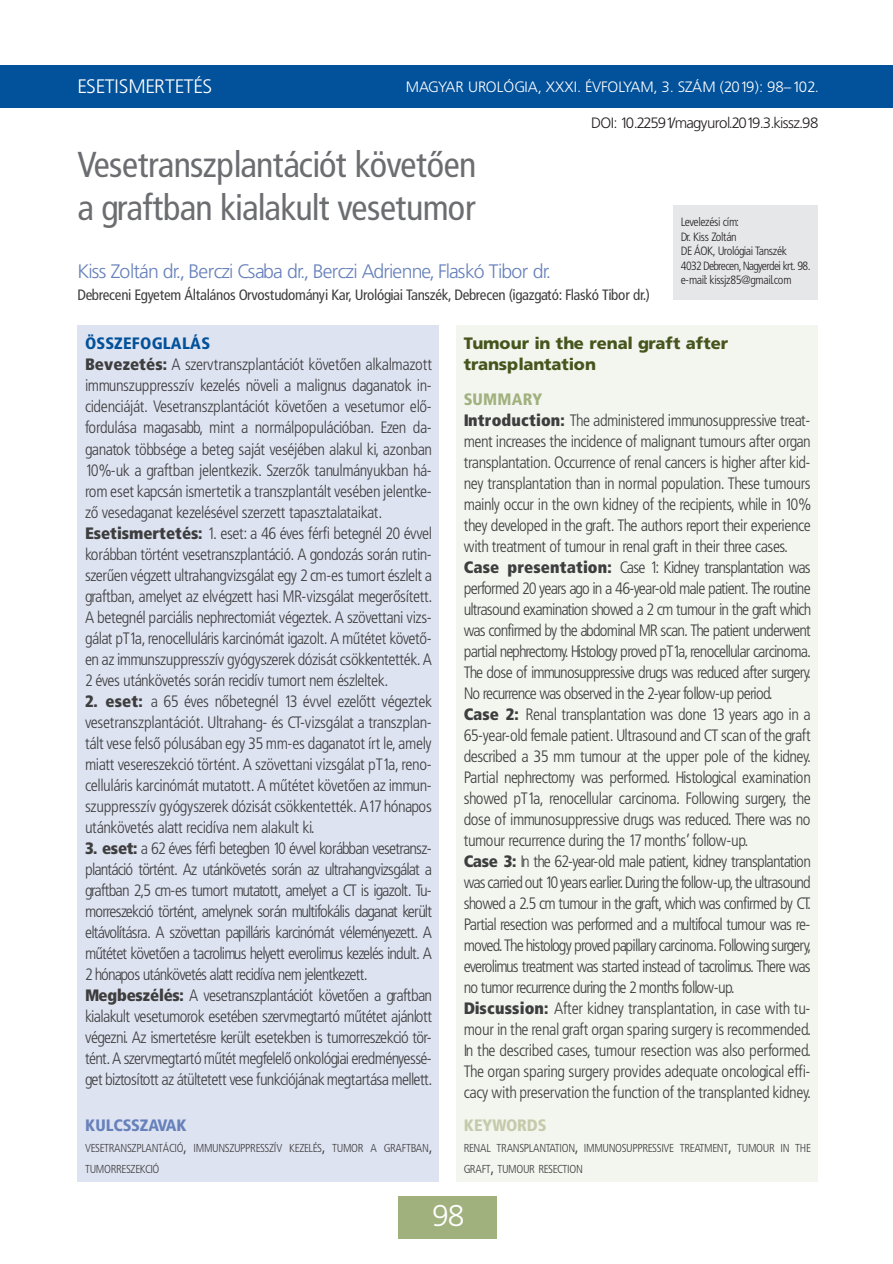
<style>
.page{position:relative;width:893px;height:1264px;background:#fff}
.page>*{position:absolute;margin:0;border:0;box-sizing:border-box;transform-origin:0 0}
.t1{font:36px/43.2px "Frutiger Cn PFL";color:#6c6d70}
.t2{font:30px "Frutiger Lt PFL";color:#fff}
.t3{font:19.5px "Frutiger Lt PFL";color:#6781bb}
.t4{font:19.5px "Frutiger Lt PFL";letter-spacing:.04em;color:#fff}
.t5{font:16.5px/21px "Frutiger Lt Cn PFL";letter-spacing:-.01em;color:#3e3e3f}
.t6{font:16.5px/21px "Frutiger Blk PFL";letter-spacing:.01em;color:#46551c}
.t7{font:16.5px "Frutiger Blk Cn PFL";letter-spacing:.03em;color:#01519b}
.t8{font:16.5px "Frutiger Blk Cn PFL";letter-spacing:.01em;color:#6781bb}
.t9{font:16.5px "Frutiger Blk Cn PFL";letter-spacing:.01em;color:#c5caab}
.t10{font:16.5px "Frutiger Blk Cn PFL";letter-spacing:.03em;color:#a1b17e}
.t11{font:15px "Frutiger Cn PFL";color:#3e3e3f}
.t12{font:15px "Frutiger Lt PFL";letter-spacing:.04em;color:#fff}
.t13{font:15px "Frutiger Lt PFL";color:#231f20}
.t14{font:12px/14.4px "Frutiger Lt Cn PFL";color:#231f20}
.t15{font:11.55px/21px "Frutiger Lt Cn PFL";letter-spacing:.01em;color:#3e3e3f}
.s1{font-family:"Frutiger X Blk Cn PFL"}
.s2{font-size:16.5px}
</style>
<div class="page">
<div style="left:0;top:65px;width:892px;height:42px;background:#01519b"></div>
<div style="left:398px;top:1196px;width:99px;height:42px;background:#a1b17e"></div>
<div style="left:673px;top:205px;width:144px;height:94px;background:#e6e7e9"></div>
<div style="left:77px;top:325px;width:362px;height:856px;background:#dee3f1"></div>
<div style="left:456px;top:325px;width:361px;height:856px;background:#f3f5ef"></div>
<p class="t4" style="left:77px;top:76px;width:135px">ESETISMERTETÉS</p>
<p class="t12" style="left:406px;top:78px;width:413px">MAGYAR UROLÓGIA, XXXI. ÉVFOLYAM, 3. SZÁM (2019): 98–102.</p>
<p class="t13" style="left:591px;top:114px;width:228px">DOI: 10.22591/magyurol.2019.3.kissz.98</p>
<h1 class="t1" style="left:77px;top:143px;width:400px">Vesetranszplantációt követően a graftban kialakult vesetumor</h1>
<p class="t3" style="left:77px;top:260px;width:473px">Kiss Zoltán dr., Berczi Csaba dr., Berczi Adrienne, Flaskó Tibor dr.</p>
<p class="t11" style="left:77px;top:286px;width:573px">Debreceni Egyetem Általános Orvostudományi Kar, Urológiai Tanszék, Debrecen (igazgató: Flaskó Tibor dr.)</p>
<p class="t14" style="left:680px;top:215px;width:131px">Levelezési cím:<br>Dr. Kiss Zoltán<br>DE ÁOK, Urológiai Tanszék<br>4032 Debrecen, Nagyerdei krt. 98. e-mail: kissjz85@gmail.com</p>
<p class="t7" style="left:85px;top:334px;width:126px">ÖSSZEFOGLALÁS</p>
<p class="t5" style="left:85px;top:354px;width:348px"><span class="s1">Bevezetés:</span> A szervtranszplantációt követően alkalmazott immunszuppresszív kezelés növeli a malignus daganatok in&shy;cidenciáját. Vesetranszplantációt követően a vesetumor elő&shy;fordulása magasabb, mint a normálpopulációban. Ezen da&shy;ganatok többsége a beteg saját veséjében alakul ki, azonban 10%-uk a graftban jelentkezik. Szerzők tanulmányukban há&shy;rom eset kapcsán ismertetik a transzplantált vesében jelentke&shy;ző vesedaganat kezelésével szerzett tapasztalataikat.<br><span class="s1">Esetismertetés:</span> 1. eset: a 46 éves férfi betegnél 20 évvel korábban történt vesetranszplantáció. A gondozás során rutin&shy;szerűen végzett ultrahangvizsgálat egy 2 cm-es tumort észlelt a graftban, amelyet az elvégzett hasi MR-vizsgálat megerősített.<br>A betegnél parciális nephrectomiát végeztek. A szövettani vizs&shy;gálat pT1a, renocelluláris karcinómát igazolt. A műtétet követő&shy;en az immunszuppresszív gyógyszerek dózisát csökkentették. A 2 éves utánkövetés során recidív tumort nem észleltek.</p>
<p class="t5" style="left:85px;top:690px;width:348px;text-align:justify"><span class="s1">2. eset:</span> a 65 éves nőbetegnél 13 évvel ezelőtt végeztek vesetranszplantációt. Ultrahang- és CT-vizsgálat a transzplan&shy;tált vese felső pólusában egy 35 mm-es daganatot írt le, amely miatt vesereszekció történt. A szövettani vizsgálat pT1a, reno&shy;celluláris karcinómát mutatott. A műtétet követően az immun&shy;szuppresszív gyógyszerek dózisát csökkentették. A17 hónapos utánkövetés alatt recidíva nem alakult ki.</p>
<p class="t5" style="left:85px;top:837px;width:348px"><span class="s1">3. eset:</span> a 62 éves férfi betegben 10 évvel korábban vesetransz&shy;plantáció történt. Az utánkövetés során az ultrahangvizsgálat a graftban 2,5 cm-es tumort mutatott, amelyet a CT is igazolt. Tu&shy;morreszekció történt, amelynek során multifokális daganat került eltávolításra. A szövettan papilláris karcinómát véleményezett. A műtétet követően a tacrolimus helyett everolimus kezelés indult. A 2 hónapos utánkövetés alatt recidíva nem jelentkezett.<br><span class="s1">Megbeszélés:</span> A vesetranszplantációt követően a graftban kialakult vesetumorok esetében szervmegtartó műtétet ajánlott végezni. Az ismertetésre került esetekben is tumorreszekció tör&shy;tént. A szervmegtartó műtét megfelelő onkológiai eredményessé&shy;get biztosított az átültetett vese funkciójának megtartása mellett.</p>
<p class="t8" style="left:85px;top:1115px;width:103px">KULCSSZAVAK</p>
<p class="t15" style="left:85px;top:1137px;width:348px">VESETRANSZPLANTÁCIÓ<span class="s2">,</span> IMMUNSZUPPRESSZÍV KEZELÉS<span class="s2">,</span> TUMOR A GRAFTBAN<span class="s2">,<br></span>TUMORRESZEKCIÓ</p>
<p class="t6" style="left:463px;top:333px;width:266px">Tumour in the renal graft after transplantation</p>
<p class="t10" style="left:463px;top:389px;width:80px">SUMMARY</p>
<p class="t5" style="left:463px;top:409px;width:348px"><span class="s1">Introduction:</span> The administered immunosuppressive treat&shy;ment increases the incidence of malignant tumours after organ transplantation. Occurrence of renal cancers is higher after kid&shy;ney transplantation than in normal population. These tumours mainly occur in the own kidney of the recipients, while in 10% they developed in the graft. The authors report their experience with treatment of tumour in renal graft in their three cases.<br><span class="s1">Case presentation:</span> Case 1: Kidney transplantation was performed 20 years ago in a 46-year-old male patient. The routine ultrasound examination showed a 2 cm tumour in the graft which was confirmed by the abdominal MR scan. The patient underwent partial nephrectomy. Histology proved pT1a, renocellular carcinoma.<br>The dose of immunosuppressive drugs was reduced after surgery.<br>No recurrence was observed in the 2-year follow-up period.<br><span class="s1">Case 2:</span> Renal transplantation was done 13 years ago in a 65-year-old female patient. Ultrasound and CT scan of the graft described a 35 mm tumour at the upper pole of the kidney.<br>Partial nephrectomy was performed. Histological examination showed pT1a, renocellular carcinoma. Following surgery, the dose of immunosuppressive drugs was reduced. There was no tumour recurrence during the 17 months’ follow-up.<br><span class="s1">Case 3:</span> In the 62-year-old male patient, kidney transplantation was carried out 10 years earlier. During the follow-up, the ultrasound showed a 2.5 cm tumour in the graft, which was confirmed by CT.<br>Partial resection was performed and a multifocal tumour was re&shy;moved. The histology proved papillary carcinoma. Following surgery, everolimus treatment was started instead of tacrolimus. There was no tumor recurrence during the 2 months follow-up.<br><span class="s1">Discussion:</span> After kidney transplantation, in case with tu&shy;mour in the renal graft organ sparing surgery is recommended.<br>In the described cases, tumour resection was also performed.<br>The organ sparing surgery provides adequate oncological effi&shy;cacy with preservation the function of the transplanted kidney.</p>
<p class="t9" style="left:463px;top:1115px;width:84px">KEYWORDS</p>
<p class="t15" style="left:463px;top:1137px;width:348px">RENAL TRANSPLANTATION<span class="s2">,</span> IMMUNOSUPPRESSIVE TREATMENT<span class="s2">,</span> TUMOUR IN THE<br>GRAFT<span class="s2">,</span> TUMOUR RESECTION</p>
<h2 class="t2" style="left:432px;top:1198px;width:33px">98</h2>
</div>
